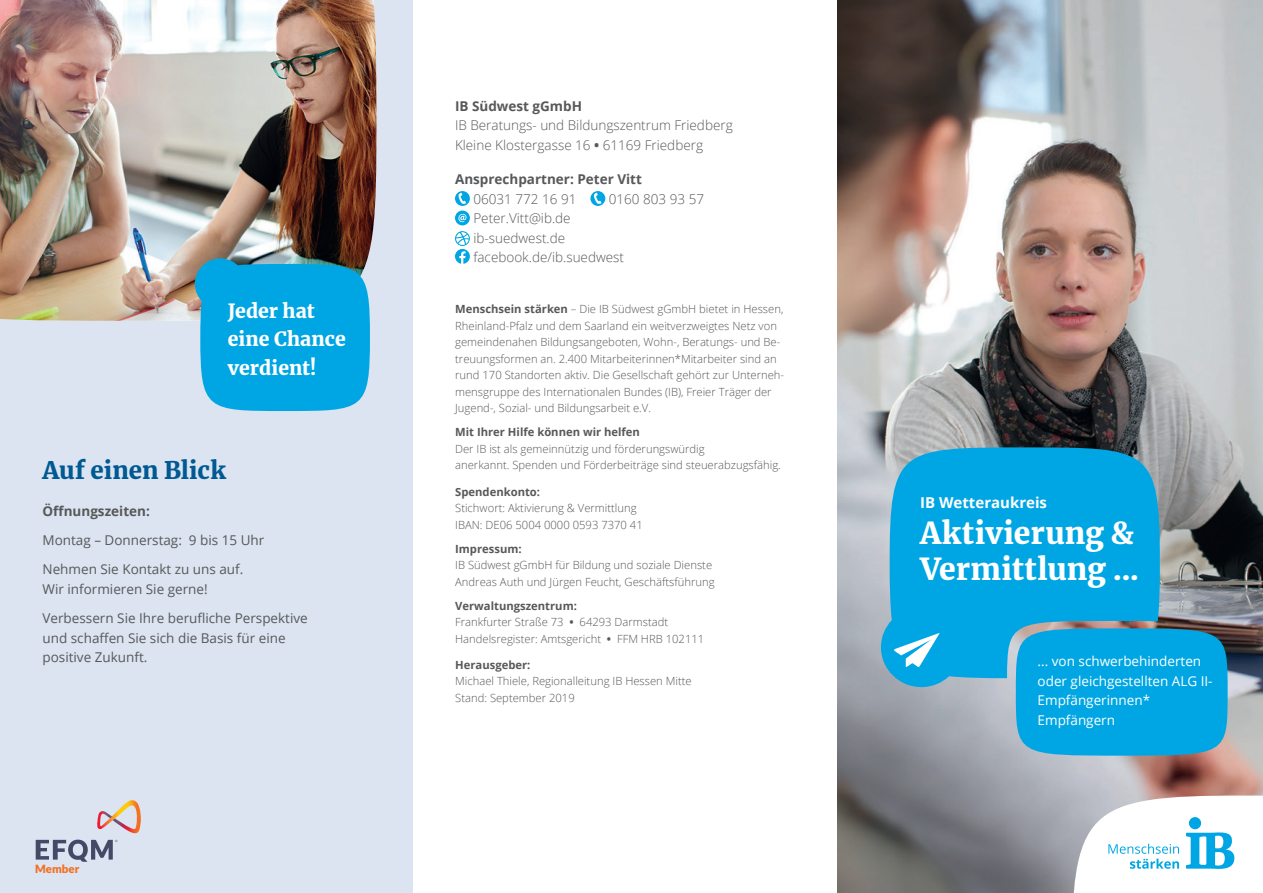
<style>
.page{position:relative;width:1263px;height:893px;background:#fff}
.page>*{position:absolute;margin:0;border:0;box-sizing:border-box;transform-origin:0 0}
.t1{font:900 30px/36px "Merriweather";letter-spacing:.005em;color:#fff}
.t2{font:900 24px "Merriweather";color:#005992}
.t3{font:900 19.35px/28.2px "Merriweather";color:#fff}
.t4{font:700 15px "Open Sans";color:#fff}
.t5{font:13.5px/29.2px "Open Sans";color:#57585a}
.t6{font:300 13.5px/19.5px "Open Sans";color:#57585a}
.t7{font:13.5px/19.5px "Open Sans";color:#fff}
.t8{font:700 13.5px "Open Sans";color:#57585a}
.t9{font:900 11.4px "Lato";color:#f36e21}
.t10{font:300 11.25px/16.5px "Open Sans";color:#57585a}
.t11{font:700 11.25px "Open Sans";color:#57585a}
.s1{font-weight:700}
</style>
<div class="page">
<div style="left:0;top:0;width:412px;height:893px;background:#dbe4f0"></div>
<img style="left:0;top:0;width:376px;height:321px">
<img style="left:838px;top:0;width:425px;height:893px">
<svg style="left:881px;top:447px;width:279px;height:240px;fill:#00a6e4"></svg>
<svg style="left:195px;top:258px;width:175px;height:153px"></svg>
<div style="left:1016px;top:628px;width:212px;height:128px;background:#00a6e4;border-radius:50%"></div>
<svg style="left:894px;top:633px;width:45px;height:34px"></svg>
<svg style="left:455px;top:191px;width:15px;height:15px"></svg>
<svg style="left:458px;top:193px;width:8px;height:11px"></svg>
<svg style="left:590px;top:191px;width:15px;height:15px"></svg>
<svg style="left:594px;top:193px;width:7px;height:11px"></svg>
<svg style="left:455px;top:211px;width:15px;height:14px"></svg>
<svg style="left:455px;top:231px;width:15px;height:33px"></svg>
<svg style="left:36px;top:840px;width:81px;height:22px"></svg>
<svg style="left:97px;top:800px;width:44px;height:33px"></svg>
<svg style="left:1071px;top:795px;width:192px;height:98px"></svg>
<h3 class="t3" style="left:228px;top:296px;width:119px">Jeder hat eine Chance verdient!</h3>
<h2 class="t2" style="left:43px;top:453px;width:185px">Auf einen Blick</h2>
<p class="t8" style="left:43px;top:501px;width:109px">Öffnungszeiten:</p>
<p class="t5" style="left:43px;top:525px;width:223px">Montag – Donnerstag: 9 bis 15 Uhr<br>Nehmen Sie Kontakt zu uns auf.</p>
<p class="t5" style="left:43px;top:574px;width:267px">Wir informieren Sie gerne!<br>Verbessern Sie Ihre berufliche Perspektive</p>
<p class="t5" style="left:43px;top:628px;width:245px;line-height:19.5px">und schaffen Sie sich die Basis für eine positive Zukunft.</p>
<p class="t9" style="left:35px;top:862px;width:46px">Member</p>
<p class="t8" style="left:455px;top:96px;width:129px">IB Südwest gGmbH</p>
<p class="t6" style="left:455px;top:115px;width:279px">IB Beratungs- und Bildungszentrum Friedberg<br>Kleine Klostergasse 16 <span class="s1">•</span> 61169 Friedberg</p>
<p class="t8" style="left:455px;top:170px;width:188px">Ansprechpartner: Peter Vitt</p>
<p class="t6" style="left:473px;top:189px;width:105px">06031 772 16 91</p>
<p class="t6" style="left:609px;top:189px;width:97px">0160 803 93 57</p>
<p class="t6" style="left:473px;top:208px;width:152px">Peter.Vitt@ib.de ib-suedwest.de facebook.de/ib.suedwest</p>
<p class="t10" style="left:455px;top:301px;width:330px"><span class="s1">Menschsein stärken</span> – Die IB Südwest gGmbH bietet in Hessen, Rheinland-Pfalz und dem Saarland ein weitverzweigtes Netz von gemeindenahen Bildungsangeboten, Wohn-, Beratungs- und Be&shy;treuungsformen an. 2.400 Mitarbeiterinnen*Mitarbeiter sind an rund 170 Standorten aktiv. Die Gesellschaft gehört zur Unterneh&shy;mensgruppe des Internationalen Bundes (IB), Freier Träger der Jugend-, Sozial- und Bildungsarbeit e.V.</p>
<p class="t11" style="left:455px;top:424px;width:186px">Mit Ihrer Hilfe können wir helfen</p>
<p class="t10" style="left:455px;top:440px;width:327px">Der IB ist als gemeinnützig und förderungswürdig<br>anerkannt. Spenden und Förderbeiträge sind steuerabzugsfähig.</p>
<p class="t11" style="left:455px;top:484px;width:86px">Spendenkonto:</p>
<p class="t10" style="left:455px;top:499px;width:189px">Stichwort: Aktivierung &amp; Vermittlung<br>IBAN: DE06 5004 0000 0593 7370 41</p>
<p class="t11" style="left:455px;top:541px;width:68px">Impressum:</p>
<p class="t10" style="left:455px;top:556px;width:261px">IB Südwest gGmbH für Bildung und soziale Dienste<br>Andreas Auth und Jürgen Feucht, Geschäftsführung</p>
<p class="t10" style="left:455px;top:597px;width:251px"><span class="s1">Verwaltungszentrum:<br></span>Frankfurter Straße 73 <span class="s1">•</span> 64293 Darmstadt<br>Handelsregister: Amtsgericht <span class="s1">•</span> FFM HRB 102111</p>
<p class="t11" style="left:455px;top:657px;width:77px">Herausgeber:</p>
<p class="t10" style="left:455px;top:673px;width:238px">Michael Thiele, Regionalleitung IB Hessen Mitte<br>Stand: September 2019</p>
<h3 class="t4" style="left:920px;top:492px;width:128px">IB Wetteraukreis</h3>
<h1 class="t1" style="left:920px;top:514px;width:220px">Aktivierung &amp;<br>Vermittlung ...</h1>
<p class="t7" style="left:1037px;top:651px;width:177px">... von schwerbehinderten oder gleichgestellten ALG II-<br>Empfängerinnen*<br>Empfängern</p>
</div>
